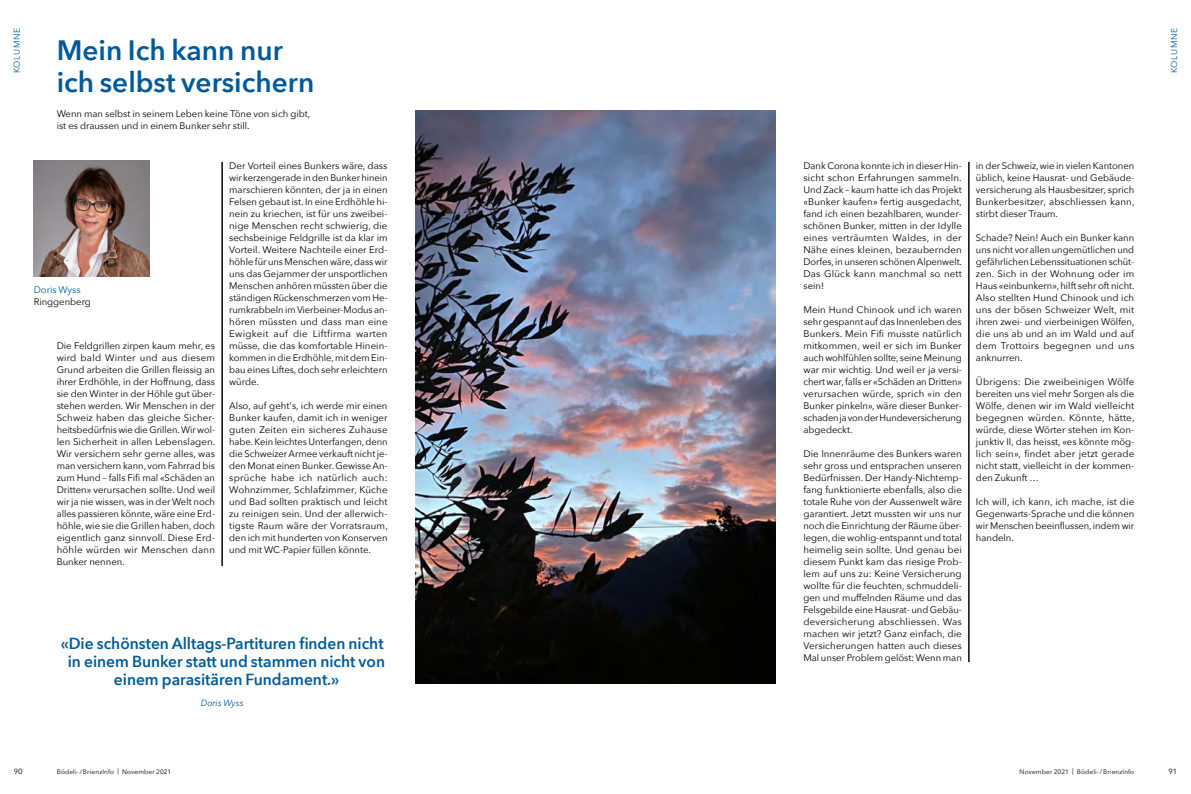
<style>
.page{position:relative;width:1191px;height:794px;background:#fff}
.page>*{position:absolute;margin:0;border:0;box-sizing:border-box;transform-origin:0 0}
.t1{font:600 28px/32px "Avenir Next";color:#005a9a}
.t2{font:600 16px/18px "Avenir Next";color:#005a9a;text-align:center}
.t3{font:9.5px/12px "Avenir Next";color:#000;text-align:justify}
.t4{font:9.5px "Avenir Next";color:#005a9a}
.t5{font:italic 9px "Avenir Next";color:#005a9a}
.t6{font:8.5px "Avenir Next";letter-spacing:.065em;color:#005a9a}
.t7{font:7.5px "Avenir Next";color:#000}
.t8{font:6.5px "Avenir Next";letter-spacing:.02em;color:#000}
</style>
<div class="page">
<img style="left:415px;top:110px;width:360px;height:573px">
<hr style="left:222px;top:162px;width:1px;height:404px;background:#000">
<hr style="left:968px;top:162px;width:1px;height:500px;background:#000">
<img style="left:34px;top:161px;width:116px;height:116px">
<p class="t6" style="left:10px;top:73px;width:46px;rotate:-90deg">KOLUMNE</p>
<p class="t6" style="left:1167px;top:73px;width:46px;rotate:-90deg">KOLUMNE</p>
<h1 class="t1" style="left:57px;top:34px;width:259px">Mein Ich kann nur ich selbst versichern</h1>
<p class="t3" style="left:57px;top:107px;width:255px">Wenn man selbst in seinem Leben keine Töne von sich gibt, ist es draussen und in einem Bunker sehr still.</p>
<p class="t4" style="left:34px;top:281px;width:48px">Doris Wyss</p>
<p class="t3" style="left:34px;top:295px;width:59px">Ringgenberg</p>
<p class="t3" style="left:57px;top:339px;width:160px">Die Feldgrillen zirpen kaum mehr, es wird bald Winter und aus diesem Grund arbeiten die Grillen fleissig an ihrer Erdhöhle, in der Hoffnung, dass sie den Winter in der Höhle gut über&shy;stehen werden. Wir Menschen in der Schweiz haben das gleiche Sicher&shy;heitsbedürfnis wie die Grillen. Wir wol&shy;len Sicherheit in allen Lebenslagen.<br>Wir versichern sehr gerne alles, was man versichern kann, vom Fahrrad bis zum Hund – falls Fifi mal «Schäden an Dritten» verursachen sollte. Und weil wir ja nie wissen, was in der Welt noch alles passieren könnte, wäre eine Erd&shy;höhle, wie sie die Grillen haben, doch eigentlich ganz sinnvoll. Diese Erd&shy;höhle würden wir Menschen dann Bunker nennen.</p>
<p class="t3" style="left:229px;top:159px;width:160px">Der Vorteil eines Bunkers wäre, dass wir kerzengerade in den Bunker hinein marschieren könnten, der ja in einen Felsen gebaut ist. In eine Erdhöhle hi&shy;nein zu kriechen, ist für uns zweibei&shy;nige Menschen recht schwierig, die sechsbeinige Feldgrille ist da klar im Vorteil. Weitere Nachteile einer Erd&shy;höhle für uns Menschen wäre, dass wir uns das Gejammer der unsportlichen Menschen anhören müssten über die ständigen Rückenschmerzen vom He&shy;rumkrabbeln im Vierbeiner-Modus an&shy;hören müssten und dass man eine Ewigkeit auf die Liftfirma warten müsse, die das komfortable Hinein&shy;kommen in die Erdhöhle, mit dem Ein&shy;bau eines Liftes, doch sehr erleichtern würde.</p>
<p class="t3" style="left:229px;top:399px;width:160px">Also, auf geht's, ich werde mir einen Bunker kaufen, damit ich in weniger guten Zeiten ein sicheres Zuhause habe. Kein leichtes Unterfangen, denn die Schweizer Armee verkauft nicht je&shy;den Monat einen Bunker. Gewisse An&shy;sprüche habe ich natürlich auch:<br>Wohnzimmer, Schlafzimmer, Küche und Bad sollten praktisch und leicht zu reinigen sein. Und der allerwich&shy;tigste Raum wäre der Vorratsraum, den ich mit hunderten von Konserven und mit WC-Papier füllen könnte.</p>
<h2 class="t2" style="left:61px;top:634px;width:326px">«Die schönsten Alltags-Partituren finden nicht in einem Bunker statt und stammen nicht von einem parasitären Fundament.»</h2>
<p class="t5" style="left:201px;top:695px;width:44px">Doris Wyss</p>
<p class="t3" style="left:803px;top:159px;width:160px">Dank Corona konnte ich in dieser Hin&shy;sicht schon Erfahrungen sammeln.<br>Und Zack – kaum hatte ich das Projekt «Bunker kaufen» fertig ausgedacht, fand ich einen bezahlbaren, wunder&shy;schönen Bunker, mitten in der Idylle eines verträumten Waldes, in der Nähe eines kleinen, bezaubernden Dorfes, in unseren schönen Alpenwelt.<br>Das Glück kann manchmal so nett sein!</p>
<p class="t3" style="left:803px;top:303px;width:160px">Mein Hund Chinook und ich waren sehr gespannt auf das Innenleben des Bunkers. Mein Fifi musste natürlich mitkommen, weil er sich im Bunker auch wohlfühlen sollte, seine Meinung war mir wichtig. Und weil er ja versi&shy;chert war, falls er «Schäden an Dritten» verursachen würde, sprich «in den Bunker pinkeln», wäre dieser Bunker&shy;schaden ja von der Hundeversicherung abgedeckt.</p>
<p class="t3" style="left:803px;top:447px;width:160px">Die Innenräume des Bunkers waren sehr gross und entsprachen unseren Bedürfnissen. Der Handy-Nichtemp&shy;fang funktionierte ebenfalls, also die totale Ruhe von der Aussenwelt wäre garantiert. Jetzt mussten wir uns nur noch die Einrichtung der Räume über&shy;legen, die wohlig-entspannt und total heimelig sein sollte. Und genau bei diesem Punkt kam das riesige Prob&shy;lem auf uns zu: Keine Versicherung wollte für die feuchten, schmuddeli&shy;gen und muffelnden Räume und das Felsgebilde eine Hausrat- und Gebäu&shy;deversicherung abschliessen. Was machen wir jetzt? Ganz einfach, die Versicherungen hatten auch dieses Mal unser Problem gelöst: Wenn man</p>
<p class="t3" style="left:976px;top:159px;width:160px">in der Schweiz, wie in vielen Kantonen üblich, keine Hausrat- und Gebäude&shy;versicherung als Hausbesitzer, sprich Bunkerbesitzer, abschliessen kann, stirbt dieser Traum.</p>
<p class="t3" style="left:976px;top:231px;width:160px">Schade? Nein! Auch ein Bunker kann uns nicht vor allen ungemütlichen und gefährlichen Lebenssituationen schüt&shy;zen. Sich in der Wohnung oder im Haus «einbunkern», hilft sehr oft nicht.<br>Also stellten Hund Chinook und ich uns der bösen Schweizer Welt, mit ihren zwei- und vierbeinigen Wölfen, die uns ab und an im Wald und auf dem Trottoirs begegnen und uns anknurren.</p>
<p class="t3" style="left:976px;top:375px;width:160px">Übrigens: Die zweibeinigen Wölfe bereiten uns viel mehr Sorgen als die Wölfe, denen wir im Wald vielleicht begegnen würden. Könnte, hätte, würde, diese Wörter stehen im Kon&shy;junktiv II, das heisst, «es könnte mög&shy;lich sein», findet aber jetzt gerade nicht statt, vielleicht in der kommen&shy;den Zukunft …</p>
<p class="t3" style="left:976px;top:495px;width:160px">Ich will, ich kann, ich mache, ist die Gegenwarts-Sprache und die können wir Menschen beeinflussen, indem wir handeln.</p>
<p class="t7" style="left:14px;top:764px;width:10px">90</p>
<p class="t8" style="left:57px;top:766px;width:116px">Bödeli-/BrienzInfo | November 2021</p>
<p class="t8" style="left:1019px;top:766px;width:116px">November 2021 | Bödeli-/BrienzInfo</p>
<p class="t7" style="left:1168px;top:764px;width:10px">91</p>
</div>
